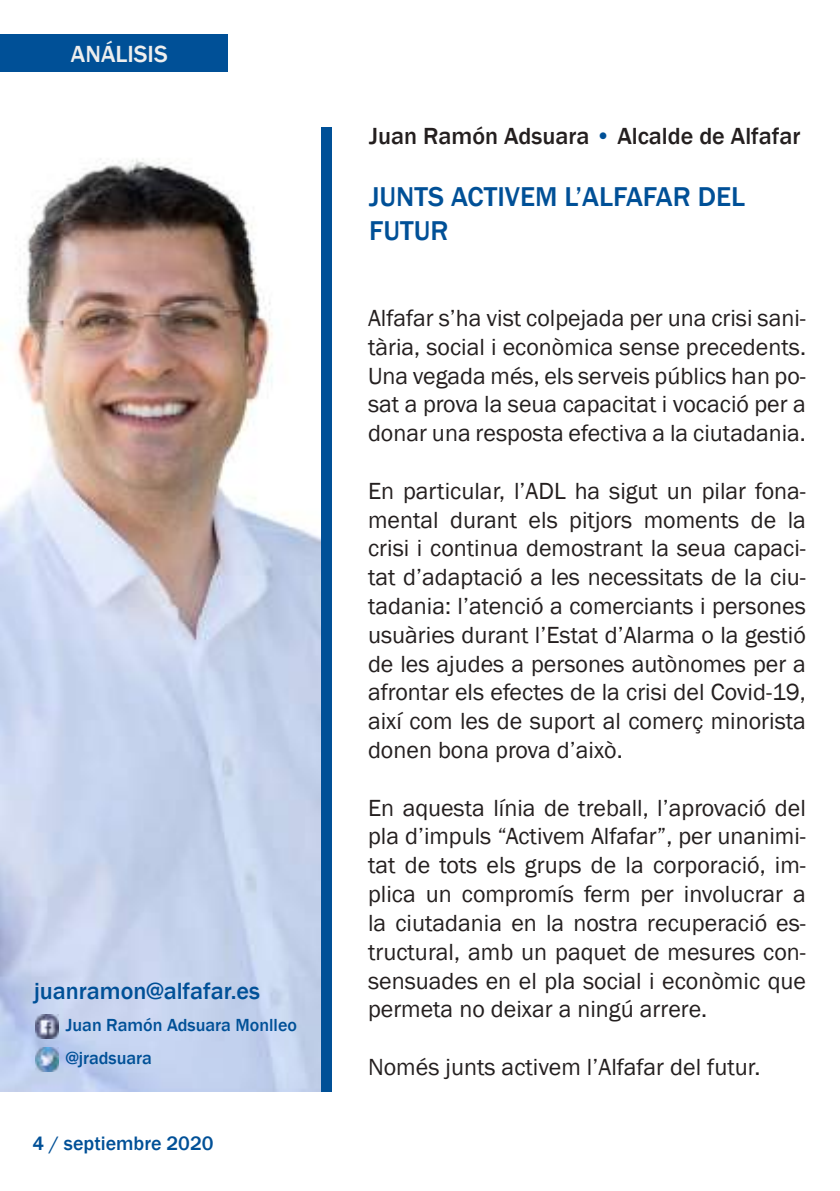
<style>
.page{position:relative;width:840px;height:1191px;background:#fff}
.page>*{position:absolute;margin:0;border:0;box-sizing:border-box;transform-origin:0 0}
.t1{font:500 28px/33.6px "Franklin Gothic";color:#005097}
.t2{font:24px/28.8px "Franklin Gothic";color:#241f1f;text-align:justify}
.t3{font:500 24px "Franklin Gothic";color:#241f1f}
.t4{font:500 24px "Franklin Gothic";color:#005097}
.t5{font:500 24px "Franklin Gothic";color:#eee}
.t6{font:500 20px "Franklin Gothic";color:#005097}
.t7{font:500 18px/33.2px "Franklin Gothic";color:#005097}
.s1{color:#005097}
</style>
<div class="page">
<div style="left:0;top:35px;width:228px;height:37px;background:#005097"></div>
<svg style="left:320px;top:127px;width:11px;height:964px;background:#135d9f"></svg>
<img style="left:0;top:158px;width:320px;height:933px">
<img style="left:35px;top:1015px;width:24px;height:23px">
<img style="left:35px;top:1047px;width:24px;height:24px">
<p class="t5" style="left:71px;top:39px;width:98px">ANÁLISIS</p>
<p class="t4" style="left:34px;top:976px;width:227px">juanramon@alfafar.es</p>
<p class="t7" style="left:66px;top:1008px;width:232px">Juan Ramón Adsuara Monlleo @jradsuara</p>
<p class="t6" style="left:33px;top:1130px;width:182px">4 / septiembre 2020</p>
<p class="t3" style="left:369px;top:121px;width:432px">Juan Ramón Adsuara <span class="s1">•</span> Alcalde de Alfafar</p>
<p class="t1" style="left:369px;top:180px;width:377px">JUNTS ACTIVEM L’ALFAFAR DEL<br>FUTUR</p>
<p class="t2" style="left:368px;top:304px;width:439px">Alfafar s’ha vist colpejada per una crisi sani&shy;tària, social i econòmica sense precedents.<br>Una vegada més, els serveis públics han po&shy;sat a prova la seua capacitat i vocació per a donar una resposta efectiva a la ciutadania.</p>
<p class="t2" style="left:368px;top:477px;width:439px">En particular, l’ADL ha sigut un pilar fona&shy;mental durant els pitjors moments de la crisi i continua demostrant la seua capaci&shy;tat d’adaptació a les necessitats de la ciu&shy;tadania: l’atenció a comerciants i persones usuàries durant l’Estat d’Alarma o la gestió de les ajudes a persones autònomes per a afrontar els efectes de la crisi del Covid-19, així com les de suport al comerç minorista donen bona prova d’això.</p>
<p class="t2" style="left:368px;top:794px;width:439px">En aquesta línia de treball, l’aprovació del pla d’impuls “Activem Alfafar”, per unanimi&shy;tat de tots els grups de la corporació, im&shy;plica un compromís ferm per involucrar a la ciutadania en la nostra recuperació es&shy;tructural, amb un paquet de mesures con&shy;sensuades en el pla social i econòmic que permeta no deixar a ningú arrere.</p>
<p class="t2" style="left:368px;top:1053px;width:393px">Només junts activem l’Alfafar del futur.</p>
</div>
